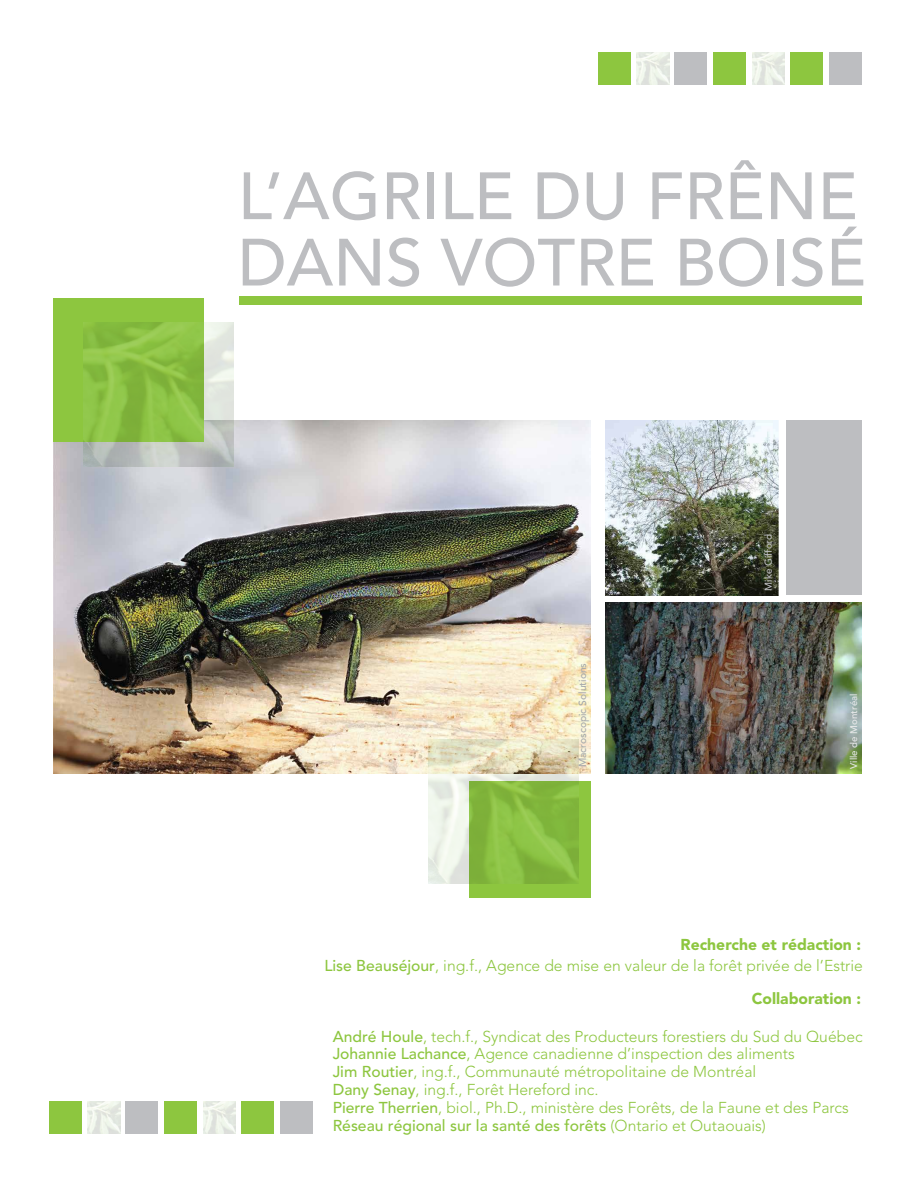
<style>
.page{position:relative;width:918px;height:1188px;background:#fff}
.page>*{position:absolute;margin:0;border:0;box-sizing:border-box;transform-origin:0 0}
.t1{font:500 66px/66.3px "Avenir";color:#bdbec1}
.t2{font:300 15.75px/18px "Avenir";color:#8dc63f}
.t3{font:900 15.75px "Avenir";color:#8dc63f}
.t4{font:500 10.35px "Avenir";color:#a7aaac}
.t5{font:500 9.9px "Avenir";color:#bdbec1}
.t6{font:500 9.75px "Avenir";color:#e7e8e9}
.s1{font-weight:500}
</style>
<div class="page">
<img style="left:605px;top:603px;width:257px;height:170px">
<img style="left:53px;top:420px;width:538px;height:353px">
<div style="left:469px;top:781px;width:122px;height:116px;background:#8dc63f"></div>
<img style="left:605px;top:420px;width:173px;height:175px">
<div style="left:53px;top:298px;width:151px;height:144px;background:#8dc63f"></div>
<img style="left:84px;top:322px;width:150px;height:144px">
<img style="left:429px;top:739px;width:150px;height:144px">
<div style="left:239px;top:297px;width:623px;height:8px;background:#8dc63f"></div>
<div style="left:786px;top:420px;width:76px;height:175px;background:#bdbec1"></div>
<div style="left:242px;top:1101px;width:32px;height:33px;background:#8dc63f"></div>
<img style="left:203px;top:1102px;width:33px;height:32px">
<div style="left:280px;top:1102px;width:33px;height:32px;background:#bdbec1"></div>
<div style="left:165px;top:1101px;width:32px;height:33px;background:#8dc63f"></div>
<img style="left:88px;top:1102px;width:32px;height:32px">
<div style="left:126px;top:1102px;width:32px;height:32px;background:#bdbec1"></div>
<div style="left:49px;top:1101px;width:33px;height:33px;background:#8dc63f"></div>
<div style="left:791px;top:53px;width:32px;height:32px;background:#8dc63f"></div>
<img style="left:752px;top:53px;width:33px;height:32px">
<div style="left:829px;top:53px;width:33px;height:32px;background:#bdbec1"></div>
<div style="left:714px;top:53px;width:32px;height:32px;background:#8dc63f"></div>
<img style="left:637px;top:53px;width:32px;height:32px">
<div style="left:675px;top:53px;width:32px;height:32px;background:#bdbec1"></div>
<div style="left:598px;top:53px;width:33px;height:32px;background:#8dc63f"></div>
<h1 class="t1" style="left:238px;top:165px;width:630px">L’AGRILE DU FRÊNE<br>DANS VOTRE BOISÉ</h1>
<p class="t4" style="left:577px;top:767px;width:106px;rotate:-90deg">Macroscopic Solutions</p>
<p class="t5" style="left:763px;top:591px;width:58px;rotate:-90deg">Mike Gifford</p>
<p class="t6" style="left:848px;top:769px;width:76px;rotate:-90deg">Ville de Montréal</p>
<p class="t3" style="left:681px;top:935px;width:182px">Recherche et rédaction :</p>
<p class="t2" style="left:324px;top:957px;width:540px"><span class="s1">Lise Beauséjour</span>, ing.f., Agence de mise en valeur de la forêt privée de l’Estrie</p>
<p class="t3" style="left:752px;top:989px;width:111px">Collaboration :</p>
<p class="t2" style="left:333px;top:1027px;width:531px"><span class="s1">André Houle</span>, tech.f., Syndicat des Producteurs forestiers du Sud du Québec <span class="s1">Johannie Lachance</span>, Agence canadienne d’inspection des aliments<br><span class="s1">Jim Routier</span>, ing.f., Communauté métropolitaine de Montréal<br><span class="s1">Dany Senay</span>, ing.f., Forêt Hereford inc.<br><span class="s1">Pierre Therrien</span>, biol., Ph.D., ministère des Forêts, de la Faune et des Parcs <span class="s1">Réseau régional sur la santé des forêts</span> (Ontario et Outaouais)</p>
</div>
